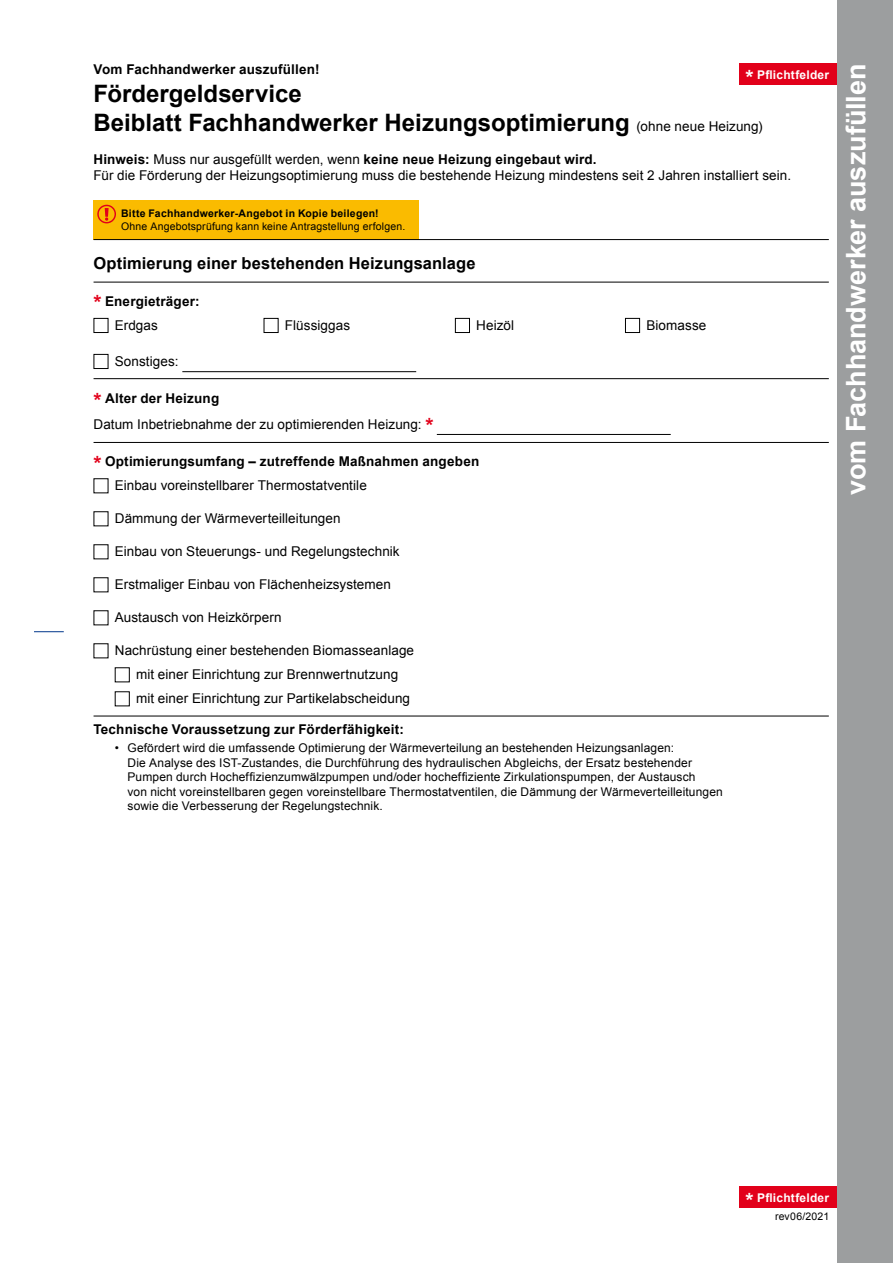
<style>
.page{position:relative;width:893px;height:1263px;background:#fff}
.page>*{position:absolute;margin:0;border:0;box-sizing:border-box;transform-origin:0 0}
.t1{font:700 27px "Arial";color:#fff}
.t2{font:700 24px/28.8px "Arial";color:#000}
.t3{font:700 16.5px "Arial";letter-spacing:.005em;color:#000}
.t4{font:13.5px/24px "Arial";letter-spacing:.005em;color:#000}
.t5{font:700 13.5px/24px "Arial";letter-spacing:.015em;color:#000}
.t6{font:12px/14.4px "Arial";letter-spacing:.01em;color:#000}
.t7{font:700 12px "Arial";letter-spacing:.02em;color:#fff}
.t8{font:10.5px "Arial";letter-spacing:.015em;color:#000}
.t9{font:700 10.5px "Arial";letter-spacing:.02em;color:#000}
.s1{font-weight:400;font-size:13.5px}
.s2{font-weight:700}
.s3{font-size:21px}
.s4{font-size:21px;color:#e2001a}
.s5{font-weight:400}
.s6{font-weight:700;font-size:21px;color:#e2001a}
</style>
<div class="page">
<hr style="left:34px;top:631px;width:30px;height:1px;background:#00378b">
<div style="left:740px;top:1186px;width:153px;height:22px;background:#e2001a"></div>
<div style="left:740px;top:64px;width:153px;height:21px;background:#e2001a"></div>
<div style="left:94px;top:200px;width:325px;height:40px;background:#fabb00"></div>
<svg style="left:97px;top:205px;width:19px;height:18px"></svg>
<div style="left:838px;top:0;width:55px;height:1263px;background:#9c9e9f"></div>
<hr style="left:94px;top:378px;width:735px;height:1px;background:#000">
<hr style="left:94px;top:442px;width:735px;height:1px;background:#000">
<hr style="left:94px;top:716px;width:735px;height:1px;background:#000">
<hr style="left:94px;top:239px;width:735px;height:1px;background:#000">
<hr style="left:94px;top:282px;width:735px;height:1px;background:#000">
<div style="left:94px;top:318px;width:14px;height:15px;border:1px solid #000"></div>
<div style="left:264px;top:318px;width:15px;height:15px;border:1px solid #000"></div>
<div style="left:455px;top:318px;width:15px;height:15px;border:1px solid #000"></div>
<div style="left:625px;top:318px;width:15px;height:15px;border:1px solid #000"></div>
<div style="left:94px;top:354px;width:14px;height:15px;border:1px solid #000"></div>
<hr style="left:182px;top:371px;width:234px;height:1px;background:#000">
<hr style="left:437px;top:434px;width:234px;height:1px;background:#000">
<div style="left:115px;top:667px;width:15px;height:15px;border:1px solid #000"></div>
<div style="left:115px;top:691px;width:15px;height:15px;border:1px solid #000"></div>
<p class="t5" style="left:94px;top:57px;width:227px">Vom Fachhandwerker auszufüllen!</p>
<h2 class="t2" style="left:94px;top:80px;width:670px">Fördergeldservice<br>Beiblatt Fachhandwerker Heizungsoptimierung <span class="s1">(ohne neue Heizung)</span></h2>
<p class="t4" style="left:94px;top:151px;width:699px;line-height:16.2px"><span class="s2">Hinweis:</span> Muss nur ausgefüllt werden, wenn <span class="s2">keine neue Heizung eingebaut wird.<br></span>Für die Förderung der Heizungsoptimierung muss die bestehende Heizung mindestens seit 2 Jahren installiert sein.</p>
<p class="t9" style="left:121px;top:207px;width:259px">Bitte Fachhandwerker-Angebot in Kopie beilegen!</p>
<p class="t8" style="left:121px;top:219px;width:286px">Ohne Angebotsprüfung kann keine Antragstellung erfolgen.</p>
<p class="t7" style="left:746px;top:67px;width:85px"><span class="s3">*</span> Pflichtfelder</p>
<p class="t3" style="left:94px;top:252px;width:384px">Optimierung einer bestehenden Heizungsanlage</p>
<p class="t5" style="left:115px;top:290px;width:86px;text-indent:-21px"><span class="s4">*</span> Energieträger:<br><span class="s5">Erdgas</span></p>
<p class="t4" style="left:285px;top:313px;width:67px">Flüssiggas</p>
<p class="t4" style="left:476px;top:313px;width:39px">Heizöl</p>
<p class="t4" style="left:646px;top:313px;width:62px">Biomasse</p>
<p class="t4" style="left:115px;top:349px;width:65px">Sonstiges:</p>
<p class="t4" style="left:94px;top:386px;width:341px;line-height:25.2px"><span class="s6">*</span> <span class="s2">Alter der Heizung<br></span>Datum Inbetriebnahme der zu optimierenden Heizung: <span class="s6">*</span></p>
<p class="t5" style="left:115px;top:450px;width:366px;text-indent:-21px"><span class="s4">*</span> Optimierungsumfang – zutreffende Maßnahmen angeben<br><span class="s5">Einbau voreinstellbarer Thermostatventile</span></p>
<p class="t4" style="left:115px;top:507px;width:227px">Dämmung der Wärmeverteilleitungen</p>
<p class="t4" style="left:115px;top:540px;width:286px">Einbau von Steuerungs- und Regelungstechnik</p>
<p class="t4" style="left:115px;top:573px;width:278px">Erstmaliger Einbau von Flächenheizsystemen</p>
<p class="t4" style="left:115px;top:606px;width:168px">Austausch von Heizkörpern</p>
<p class="t4" style="left:136px;top:639px;width:280px;text-indent:-21px">Nachrüstung einer bestehenden Biomasseanlage mit einer Einrichtung zur Brennwertnutzung mit einer Einrichtung zur Partikelabscheidung</p>
<p class="t5" style="left:94px;top:718px;width:312px">Technische Voraussetzung zur Förderfähigkeit:</p>
<p class="t6" style="left:128px;top:741px;width:597px;text-indent:-13px">• Gefördert wird die umfassende Optimierung der Wärmeverteilung an bestehenden Heizungsanlagen:<br>Die Analyse des IST-Zustandes, die Durchführung des hydraulischen Abgleichs, der Ersatz bestehender Pumpen durch Hocheffizienzumwälzpumpen und/oder hocheffiziente Zirkulationspumpen, der Austausch<br>von nicht voreinstellbaren gegen voreinstellbare Thermostatventilen, die Dämmung der Wärmeverteilleitungen sowie die Verbesserung der Regelungstechnik.</p>
<h1 class="t1" style="left:838px;top:494px;width:432px;rotate:-90deg">vom Fachhandwerker auszufüllen</h1>
<p class="t7" style="left:746px;top:1189px;width:85px"><span class="s3">*</span> Pflichtfelder</p>
<p class="t8" style="left:775px;top:1209px;width:56px">rev06/2021</p>
</div>
